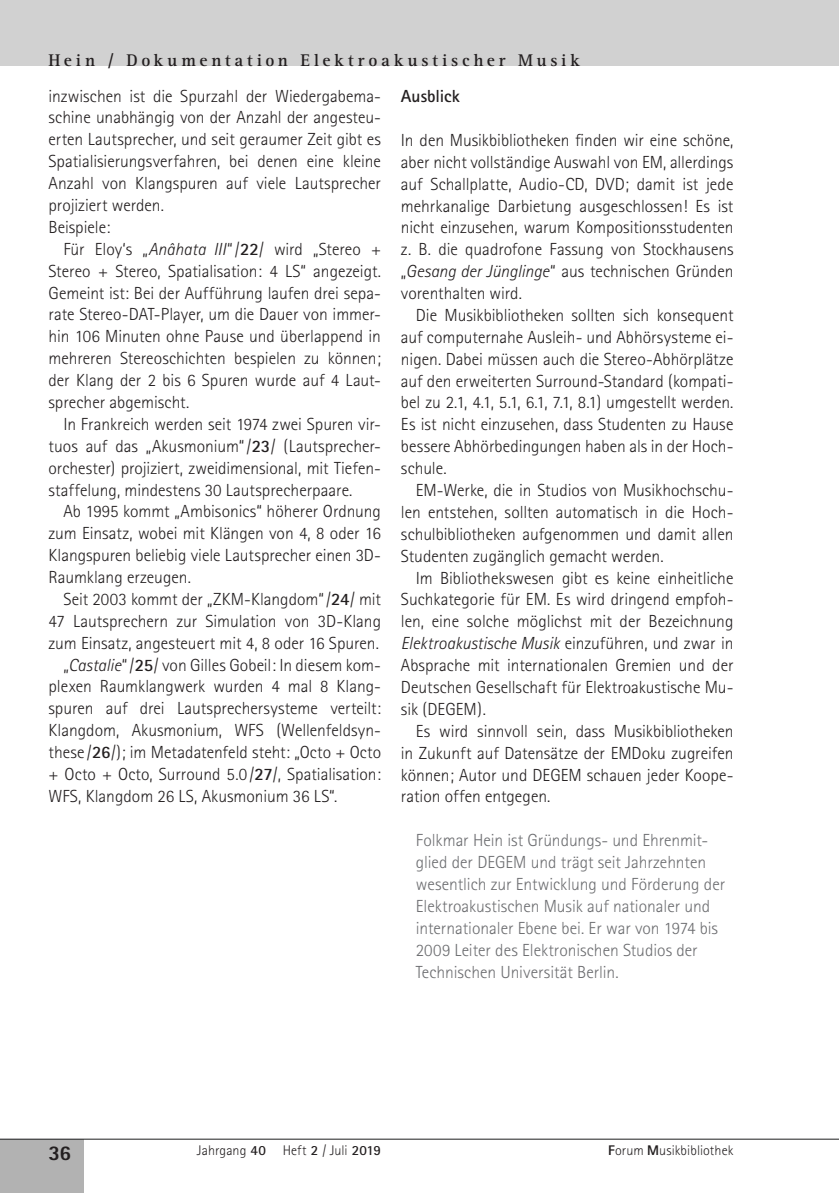
<style>
.page{position:relative;width:839px;height:1193px;background:#fff}
.page>*{position:absolute;margin:0;border:0;box-sizing:border-box;transform-origin:0 0}
.t1{font:800 21px "Rotis Sans Serif";color:#231f20}
.Absatz_mit_Einzug{font:300 17.5px/21.9px "Rotis Sans Serif";color:#231f20;text-align:justify}
.Absatz_ohne_Einzug{font:300 17.5px/21.9px "Rotis Sans Serif";letter-spacing:-.005em;color:#231f20;text-align:justify}
.Autor_nach_Text__Spe{font:300 17.5px/21.9px "Rotis Sans Serif";letter-spacing:-.005em;color:#6c6d70}
.t2{font:700 17.5px "Rotis Serif";letter-spacing:.22em;color:#231f20}
.Abschnitt__fett{font:700 17.5px "Rotis Sans Serif";color:#231f20}
.t3{font:14px "Rotis Sans Serif Light 3";letter-spacing:.005em;color:#231f20}
.t4{font:14px "Rotis Sans Serif Light 2";letter-spacing:.005em;color:#231f20}
.s1{font-style:italic}
.s2{font-weight:700}
.s3{font-family:"Rotis Sans Serif Bold 2"}
.s4{font-family:"Rotis Sans Serif";font-weight:800}
</style>
<div class="page">
<div style="left:0;top:0;width:838px;height:66px;background:#d1d1d1"></div>
<div style="left:0;top:1139px;width:83px;height:53px;background:#b2b2b2"></div>
<hr style="left:0;top:1138px;width:838px;height:1px;background:#1d1e1f">
<p class="t2" style="left:48px;top:50px;width:533px">Hein / Dokumentation Elektroakustischer Musik</p>
<p class="Abschnitt__fett" style="left:401px;top:85px;width:60px">Ausblick</p>
<p class="Absatz_ohne_Einzug" style="left:401px;top:129px;width:334px">In den Musikbibliotheken finden wir eine schöne, aber nicht vollständige Auswahl von EM, allerdings auf Schallplatte, Audio-CD, DVD; damit ist jede mehrkanalige Darbietung ausgeschlossen! Es ist nicht einzusehen, warum Kompositionsstudenten z. B. die quadrofone Fassung von Stockhausens „<span class="s1">Gesang der Jünglinge</span>“ aus technischen Gründen vorenthalten wird.</p>
<p class="Absatz_mit_Einzug" style="left:401px;top:304px;width:334px;text-indent:15px">Die Musikbibliotheken sollten sich konsequent auf computernahe Ausleih- und Abhörsysteme ei&shy;nigen. Dabei müssen auch die Stereo-Abhörplätze auf den erweiterten Surround-Standard (kompati&shy;bel zu 2.1, 4.1, 5.1, 6.1, 7.1, 8.1) umgestellt werden.<br>Es ist nicht einzusehen, dass Studenten zu Hause bessere Abhörbedingungen haben als in der Hoch&shy;schule.</p>
<p class="Absatz_mit_Einzug" style="left:401px;top:479px;width:334px;text-indent:15px">EM-Werke, die in Studios von Musikhochschu&shy;len entstehen, sollten automatisch in die Hoch&shy;schulbibliotheken aufgenommen und damit allen Studenten zugänglich gemacht werden.</p>
<p class="Absatz_mit_Einzug" style="left:401px;top:566px;width:334px;text-indent:15px">Im Bibliothekswesen gibt es keine einheitliche Suchkategorie für EM. Es wird dringend empfoh&shy;len, eine solche möglichst mit der Bezeichnung <span class="s1">Elektroakustische Musik</span> einzuführen, und zwar in Absprache mit internationalen Gremien und der Deutschen Gesellschaft für Elektroakustische Mu&shy;sik (DEGEM).</p>
<p class="Absatz_mit_Einzug" style="left:401px;top:720px;width:334px;text-indent:15px">Es wird sinnvoll sein, dass Musikbibliotheken in Zukunft auf Datensätze der EMDoku zugreifen können; Autor und DEGEM schauen jeder Koope&shy;ration offen entgegen.</p>
<p class="Autor_nach_Text__Spe" style="left:416px;top:829px;width:311px">Folkmar Hein ist Gründungs- und Ehrenmit&shy;glied der DEGEM und trägt seit Jahrzehnten wesentlich zur Entwicklung und Förderung der Elektroakustischen Musik auf nationaler und internationaler Ebene bei. Er war von 1974 bis 2009 Leiter des Elektronischen Studios der Technischen Universität Berlin.</p>
<p class="Absatz_ohne_Einzug" style="left:48px;top:85px;width:334px">inzwischen ist die Spurzahl der Wiedergabema&shy;schine unabhängig von der Anzahl der angesteu&shy;erten Lautsprecher, und seit geraumer Zeit gibt es Spatialisierungsverfahren, bei denen eine kleine Anzahl von Klangspuren auf viele Lautsprecher projiziert werden.</p>
<p class="Absatz_ohne_Einzug" style="left:48px;top:216px;width:63px">Beispiele:</p>
<p class="Absatz_mit_Einzug" style="left:48px;top:238px;width:334px;text-indent:15px">Für Eloy‘s „<span class="s1">Anâhata III</span>“/<span class="s2">22</span>/ wird „Stereo + Stereo + Stereo, Spatialisation: 4 LS“ angezeigt.<br>Gemeint ist: Bei der Aufführung laufen drei sepa&shy;rate Stereo-DAT-Player, um die Dauer von immer&shy;hin 106 Minuten ohne Pause und überlappend in mehreren Stereoschichten bespielen zu können; der Klang der 2 bis 6 Spuren wurde auf 4 Laut&shy;sprecher abgemischt.</p>
<p class="Absatz_mit_Einzug" style="left:48px;top:413px;width:334px;text-indent:15px">In Frankreich werden seit 1974 zwei Spuren vir&shy;tuos auf das „Akusmonium“/<span class="s2">23</span>/ (Lautsprecher&shy;orchester) projiziert, zweidimensional, mit Tiefen&shy;staffelung, mindestens 30 Lautsprecherpaare.</p>
<p class="Absatz_mit_Einzug" style="left:48px;top:500px;width:334px;text-indent:15px">Ab 1995 kommt „Ambisonics“ höherer Ordnung zum Einsatz, wobei mit Klängen von 4, 8 oder 16<br>Klangspuren beliebig viele Lautsprecher einen 3D-Raumklang erzeugen.</p>
<p class="Absatz_mit_Einzug" style="left:48px;top:588px;width:334px;text-indent:15px">Seit 2003 kommt der „ZKM-Klangdom“/<span class="s2">24</span>/ mit 47 Lautsprechern zur Simulation von 3D-Klang zum Einsatz, angesteuert mit 4, 8 oder 16 Spuren.</p>
<p class="Absatz_mit_Einzug" style="left:48px;top:653px;width:334px;text-indent:15px">„<span class="s1">Castalie</span>“/<span class="s2">25</span>/ von Gilles Gobeil: In diesem kom&shy;plexen Raumklangwerk wurden 4 mal 8 Klang&shy;spuren auf drei Lautsprechersysteme verteilt:<br>Klangdom, Akusmonium, WFS (Wellenfeldsyn&shy;these /<span class="s2">26</span>/); im Metadatenfeld steht: „Octo + Octo + Octo + Octo, Surround 5.0 /<span class="s2">27</span>/, Spatialisation:<br>WFS, Klangdom 26 LS, Akusmonium 36 LS“.</p>
<p class="t1" style="left:48px;top:1139px;width:24px">36</p>
<p class="t3" style="left:197px;top:1142px;width:186px">Jahrgang <span class="s3">40</span> Heft <span class="s3">2</span> / Juli <span class="s3">2019</span></p>
<p class="t4" style="left:608px;top:1142px;width:127px"><span class="s4">F</span>orum <span class="s4">M</span>usikbibliothek</p>
</div>
